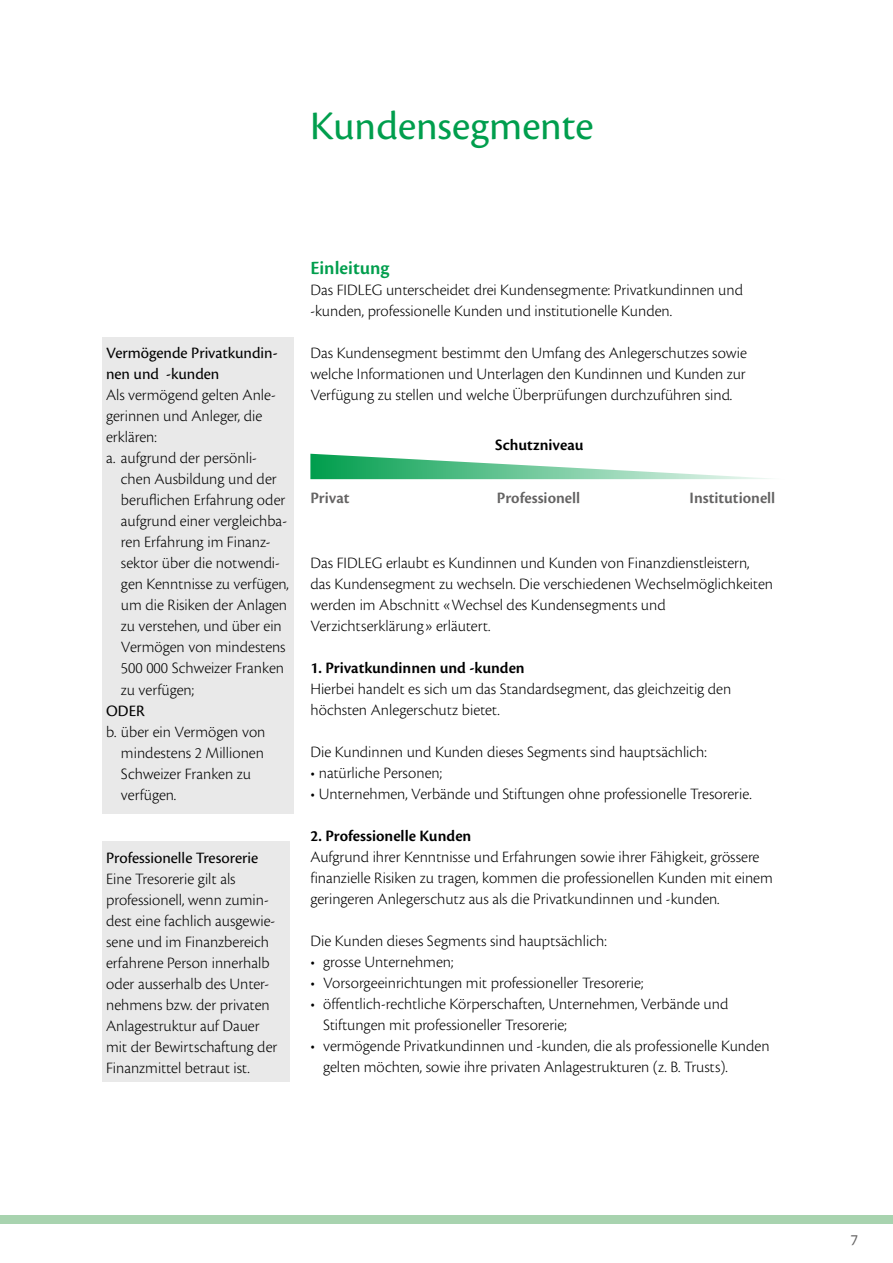
<style>
.page{position:relative;width:893px;height:1263px;background:#fff}
.page>*{position:absolute;margin:0;border:0;box-sizing:border-box;transform-origin:0 0}
.t1{font:42px "Cronos Pro";color:#009e4d}
.t2{font:600 19.5px "Cronos Pro";color:#009e4d}
.t3{font:300 16.5px/21px "Cronos Pro";color:#000}
.t4{font:16.5px/21px "Cronos Pro";color:#000}
.t5{font:600 16.5px "Cronos Pro";color:#000}
.t6{font:600 16.5px "Cronos Pro";color:#646363}
.t7{font:16.5px "Cronos Pro";color:#646363}
</style>
<div class="page">
<div style="left:0;top:1215px;width:893px;height:9px;background:#a8d3af"></div>
<svg style="left:310px;top:454px;width:461px;height:25px"></svg>
<div style="left:102px;top:841px;width:187px;height:241px;background:#e9e9e9"></div>
<div style="left:102px;top:337px;width:191px;height:476px;background:#e9e9e9"></div>
<h1 class="t1" style="left:310px;top:102px;width:285px">Kundensegmente</h1>
<p class="t4" style="left:106px;top:343px;width:173px">Vermögende Privatkundin&shy;nen und -kunden</p>
<p class="t3" style="left:106px;top:385px;width:171px">Als vermögend gelten Anle&shy;gerinnen und Anleger, die erklären:<br>a. aufgrund der persönli-</p>
<p class="t3" style="left:121px;top:469px;width:169px">chen Ausbildung und der beruflichen Erfahrung oder aufgrund einer vergleichba&shy;ren Erfahrung im Finanz&shy;sektor über die notwendi&shy;gen Kenntnisse zu verfügen, um die Risiken der Anlagen zu verstehen, und über ein<br>Vermögen von mindestens<br>500 000 Schweizer Franken zu verfügen;</p>
<p class="t4" style="left:106px;top:700px;width:40px">ODER</p>
<p class="t3" style="left:121px;top:721px;width:146px;text-indent:-15px">b. über ein Vermögen von mindestens 2 Millionen<br>Schweizer Franken zu verfügen.</p>
<p class="t4" style="left:106px;top:847px;width:154px">Professionelle Tresorerie</p>
<p class="t3" style="left:106px;top:868px;width:173px">Eine Tresorerie gilt als professionell, wenn zumin&shy;dest eine fachlich ausgewie&shy;sene und im Finanzbereich erfahrene Person innerhalb oder ausserhalb des Unter&shy;nehmens bzw. der privaten<br>Anlagestruktur auf Dauer mit der Bewirtschaftung der<br>Finanzmittel betraut ist.</p>
<p class="t2" style="left:310px;top:257px;width:80px">Einleitung</p>
<p class="t3" style="left:310px;top:280px;width:434px">Das FIDLEG unterscheidet drei Kundensegmente: Privatkundinnen und -kunden, professionelle Kunden und institutionelle Kunden.</p>
<p class="t3" style="left:310px;top:343px;width:438px;text-align:justify">Das Kundensegment bestimmt den Umfang des Anlegerschutzes sowie welche Informationen und Unterlagen den Kundinnen und Kunden zur Verfügung zu stellen und welche Überprüfungen durchzuführen sind.</p>
<p class="t5" style="left:495px;top:435px;width:90px">Schutzniveau</p>
<p class="t6" style="left:310px;top:488px;width:41px">Privat</p>
<p class="t6" style="left:497px;top:488px;width:85px">Professionell</p>
<p class="t6" style="left:690px;top:488px;width:87px">Institutionell</p>
<p class="t3" style="left:310px;top:553px;width:464px">Das FIDLEG erlaubt es Kundinnen und Kunden von Finanzdienstleistern, das Kundensegment zu wechseln. Die verschiedenen Wechselmöglichkeiten werden im Abschnitt «Wechsel des Kundensegments und Verzichtserklärung» erläutert.</p>
<p class="t5" style="left:310px;top:659px;width:216px">1. Privatkundinnen und -kunden</p>
<p class="t3" style="left:310px;top:679px;width:422px">Hierbei handelt es sich um das Standardsegment, das gleichzeitig den höchsten Anlegerschutz bietet.</p>
<p class="t3" style="left:310px;top:742px;width:398px">Die Kundinnen und Kunden dieses Segments sind hauptsächlich:</p>
<p class="t3" style="left:310px;top:763px;width:133px">• natürliche Personen;</p>
<p class="t3" style="left:310px;top:784px;width:443px">• Unternehmen, Verbände und Stiftungen ohne professionelle Tresorerie.</p>
<p class="t5" style="left:310px;top:827px;width:162px">2. Professionelle Kunden</p>
<p class="t3" style="left:310px;top:847px;width:464px">Aufgrund ihrer Kenntnisse und Erfahrungen sowie ihrer Fähigkeit, grössere finanzielle Risiken zu tragen, kommen die professionellen Kunden mit einem geringeren Anlegerschutz aus als die Privatkundinnen und -kunden.</p>
<p class="t3" style="left:310px;top:931px;width:298px">Die Kunden dieses Segments sind hauptsächlich:</p>
<p class="t3" style="left:310px;top:952px;width:145px">• grosse Unternehmen;</p>
<p class="t3" style="left:310px;top:973px;width:335px">• Vorsorgeeinrichtungen mit professioneller Tresorerie;</p>
<p class="t3" style="left:323px;top:994px;width:407px;text-indent:-13px">• öffentlich-rechtliche Körperschaften, Unternehmen, Verbände und<br>Stiftungen mit professioneller Tresorerie;</p>
<p class="t3" style="left:323px;top:1036px;width:448px;text-indent:-13px">• vermögende Privatkundinnen und -kunden, die als professionelle Kunden gelten möchten, sowie ihre privaten Anlagestrukturen (z. B. Trusts).</p>
<p class="t7" style="left:850px;top:1231px;width:9px">7</p>
</div>
